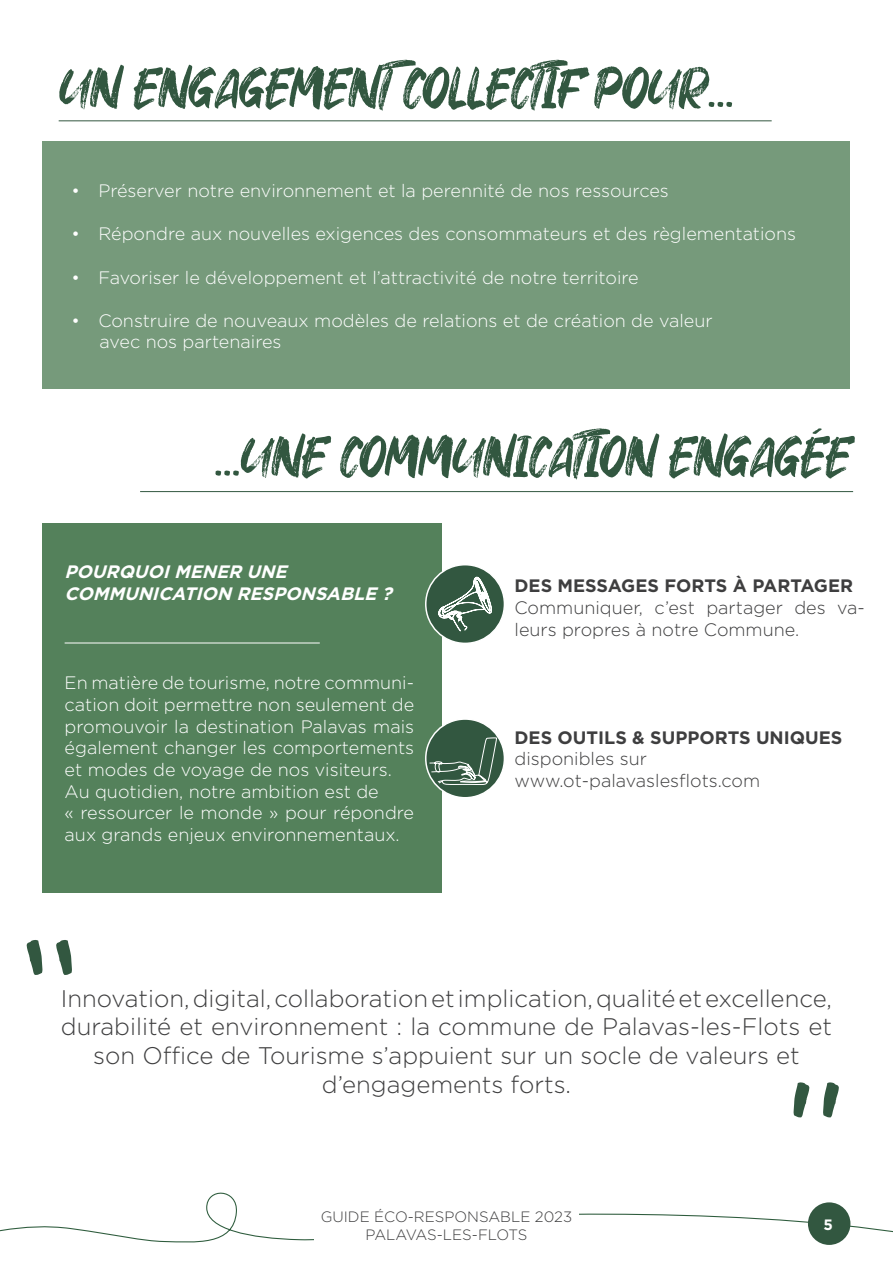
<style>
.page{position:relative;width:893px;height:1263px;background:#fff}
.page>*{position:absolute;margin:0;border:0;box-sizing:border-box;transform-origin:0 0}
.t1{font:213px "Hey October";color:#325740;scale:.63 1}
.t2{font:54px "Hey October";color:#325740}
.t3{font:300 24px/28.8px "Gotham";color:#3e3e3f;text-align:center}
.t4{font:300 18px/21.6px "Gotham";color:#fff}
.t5{font:300 18px/21.6px "Gotham";color:#3e3e3f}
.t6{font:700 18px "Gotham";color:#3e3e3f}
.t7{font:italic 700 18px/21.6px "Gotham";color:#fff}
.t8{font:300 15px/18px "Gotham";color:#3e3e3f;text-align:center}
.t9{font:700 15px "Gotham";color:#fff}
</style>
<div class="page">
<hr style="left:0;top:0;width:1px;height:1263px;background:#54815b">
<svg style="left:0;top:1001px;width:893px;height:262px"></svg>
<div style="left:808px;top:1202px;width:42px;height:43px;background:#325740;border-radius:50%"></div>
<div style="left:314px;top:1204px;width:265px;height:41px;background:#fff"></div>
<div style="left:43px;top:966px;width:807px;height:149px;background:#fff"></div>
<div style="left:43px;top:524px;width:399px;height:369px;background:#54815b"></div>
<hr style="left:65px;top:643px;width:255px;height:1px;background:#fff">
<div style="left:43px;top:142px;width:807px;height:247px;background:#769a7b"></div>
<div style="left:426px;top:565px;width:78px;height:78px;background:#325740;border-radius:50%"></div>
<div style="left:425px;top:564px;width:80px;height:80px;border:2px solid #fff;border-radius:50%"></div>
<svg style="left:438px;top:577px;width:54px;height:55px"></svg>
<div style="left:426px;top:719px;width:78px;height:79px;background:#325740;border-radius:50%"></div>
<div style="left:425px;top:718px;width:80px;height:80px;border:2px solid #fff;border-radius:50%"></div>
<svg style="left:429px;top:737px;width:69px;height:48px"></svg>
<hr style="left:59px;top:120px;width:713px;height:1px;background:#325740">
<hr style="left:140px;top:491px;width:713px;height:1px;background:#325740">
<svg style="left:793px;top:1115px;width:46px;height:3px"></svg>
<h2 class="t2" style="left:60px;top:58px;width:676px">UN ENGAGEMENT COLLECTIF POUR...</h2>
<p class="t4" style="left:71px;top:180px;width:599px">• Préserver notre environnement et la perennité de nos ressources</p>
<p class="t4" style="left:71px;top:223px;width:726px">• Répondre aux nouvelles exigences des consommateurs et des règlementations</p>
<p class="t4" style="left:71px;top:266px;width:569px">• Favoriser le développement et l’attractivité de notre territoire</p>
<p class="t4" style="left:100px;top:309px;width:615px;text-indent:-28px">• Construire de nouveaux modèles de relations et de création de valeur avec nos partenaires</p>
<h2 class="t2" style="left:214px;top:427px;width:637px">...UNE COMMUNICATION ENGAGÉE</h2>
<p class="t7" style="left:65px;top:561px;width:335px">POURQUOIMENER UNE<br>COMMUNICATION RESPONSABLE ?</p>
<p class="t4" style="left:65px;top:672px;width:351px">En matière de tourisme, notre communi&shy;cation doit permettre non seulement de promouvoir la destination Palavas mais également changer les comportements et modes de voyage de nos visiteurs.<br>Au quotidien, notre ambition est de<br>« ressourcer le monde » pour répondre aux grands enjeux environnementaux.</p>
<h1 class="t1" style="left:10px;top:938px;width:95px">‘‘</h1>
<p class="t6" style="left:514px;top:574px;width:340px">DES MESSAGES FORTS À PARTAGER</p>
<p class="t5" style="left:514px;top:596px;width:352px">Communiquer, c’est partager des va&shy;leurs propres à notre Commune.</p>
<p class="t6" style="left:514px;top:725px;width:329px">DES OUTILS &amp; SUPPORTS UNIQUES</p>
<p class="t5" style="left:514px;top:748px;width:247px">disponibles sur www.ot-palavaslesflots.com</p>
<h3 class="t3" style="left:61px;top:983px;width:772px">Innovation, digital, collaboration et implication, qualité et excellence, durabilité et environnement : la commune de Palavas-les-Flots et son Office de Tourisme s’appuient sur un socle de valeurs et d’engagements forts.</h3>
<p class="t8" style="left:321px;top:1207px;width:253px">GUIDE ÉCO-RESPONSABLE 2023<br>PALAVAS-LES-FLOTS</p>
<p class="t9" style="left:823px;top:1214px;width:11px">5</p>
</div>
